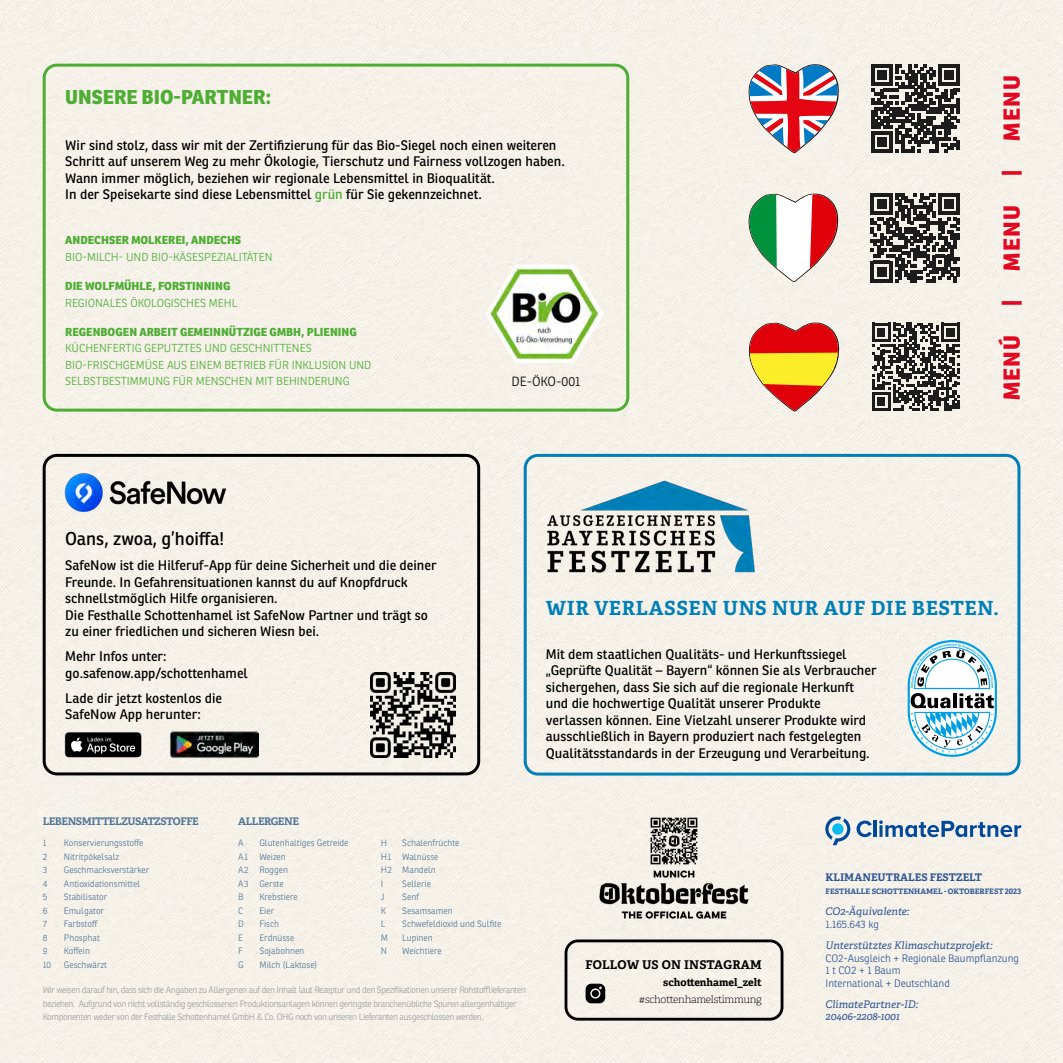
<style>
.page{position:relative;width:1063px;height:1063px;background:#f5f1ea}
.page>*{position:absolute;margin:0;border:0;box-sizing:border-box;transform-origin:0 0}
.t1{font:800 22.5px "Ronnia";letter-spacing:.05em;color:#e30822}
.t2{font:700 19.5px "Adelle";letter-spacing:.035em;color:#0080b7}
.t3{font:800 19.5px "Ronnia";color:#4ead33}
.t4{font:18px "Ronnia";color:#000}
.t5{font:13.5px/16.5px "Ronnia";color:#000}
.t6{font:300 13.05px "Ronnia";color:#000}
.t7{font:700 12px "Adelle";letter-spacing:.02em;color:#000}
.t8{font:300 11.25px/16.5px "Ronnia";color:#4ead33}
.t9{font:800 11.25px "Ronnia";color:#4ead33}
.t10{font:100 10.65px "Adelle";letter-spacing:-.03em;color:#000}
.t11{font:700 10.65px "Adelle";color:#000}
.t12{font:300 10.5px/12.6px "Ronnia";color:#2d5491}
.t13{font:italic 10.5px/12.6px "Adelle";color:#2d5491}
.t14{font:700 10.5px "Adelle";letter-spacing:-.04em;color:#517595}
.t15{font:700 10.5px "Adelle";color:#2d5491}
.t16{font:300 9px/13.5px "Ronnia";color:#517595}
.t17{font:300 9px/13.5px "Ronnia";letter-spacing:-.04em;color:#9d9d9c}
.t18{font:700 7.5px "Adelle";color:#2d5491}
.s1{color:#4ead33}
</style>
<div class="page">
<svg style="left:907px;top:640px;width:90px;height:117px"></svg>
<svg style="left:857px;top:821px;width:15px;height:16px"></svg>
<hr style="left:874px;top:821px;width:3px;height:16px;background:#00489a">
<svg style="left:879px;top:820px;width:142px;height:17px;background:#94aeca"></svg>
<svg style="left:826px;top:817px;width:24px;height:28px"></svg>
<img style="left:546px;top:480px;width:209px;height:93px">
<img style="left:503px;top:265px;width:12px;height:20px">
<div style="left:43px;top:64px;width:586px;height:348px;border:3px solid #4ead33;border-radius:13px"></div>
<div style="left:524px;top:454px;width:496px;height:322px;border:3px solid #0080b7;border-radius:13px"></div>
<div style="left:565px;top:939px;width:218px;height:82px;border:3px solid #000;border-radius:12px"></div>
<svg style="left:586px;top:984px;width:19px;height:19px"></svg>
<div style="left:592px;top:990px;width:7px;height:7px;background:#000;border-radius:50%"></div>
<svg style="left:748px;top:64px;width:91px;height:89px"></svg>
<svg style="left:871px;top:65px;width:89px;height:88px;background:#666562"></svg>
<svg style="left:748px;top:193px;width:90px;height:89px"></svg>
<svg style="left:871px;top:193px;width:89px;height:89px;background:#696865"></svg>
<svg style="left:749px;top:322px;width:90px;height:90px;background:#e98f55"></svg>
<svg style="left:872px;top:323px;width:88px;height:88px;background:#73716e"></svg>
<img style="left:599px;top:794px;width:150px;height:131px">
<div style="left:43px;top:454px;width:437px;height:321px;border:3px solid #000;border-radius:13px"></div>
<img style="left:47px;top:469px;width:196px;height:47px">
<svg style="left:65px;top:732px;width:77px;height:26px;background:#313130"></svg>
<img style="left:171px;top:730px;width:87px;height:29px">
<img style="left:371px;top:673px;width:85px;height:85px">
<h2 class="t3" style="left:65px;top:85px;width:208px">UNSERE BIO-PARTNER:</h2>
<p class="t5" style="left:65px;top:137px;width:501px">Wir sind stolz, dass wir mit der Zertifizierung für das Bio-Siegel noch einen weiteren Schritt auf unserem Weg zu mehr Ökologie, Tierschutz und Fairness vollzogen haben.<br>Wann immer möglich, beziehen wir regionale Lebensmittel in Bioqualität.<br>In der Speisekarte sind diese Lebensmittel <span class="s1">grün</span> für Sie gekennzeichnet.</p>
<p class="t9" style="left:65px;top:233px;width:178px">ANDECHSER MOLKEREI, ANDECHS</p>
<p class="t8" style="left:65px;top:249px;width:209px">BIO-MILCH- UND BIO-KÄSESPEZIALITÄTEN</p>
<p class="t9" style="left:65px;top:279px;width:167px">DIE WOLFMÜHLE, FORSTINNING</p>
<p class="t8" style="left:65px;top:294px;width:174px">REGIONALES ÖKOLOGISCHES MEHL</p>
<p class="t9" style="left:65px;top:325px;width:293px">REGENBOGEN ARBEIT GEMEINNÜTZIGE GMBH, PLIENING</p>
<p class="t8" style="left:65px;top:340px;width:308px">KÜCHENFERTIG GEPUTZTES UND GESCHNITTENES<br>BIO-FRISCHGEMÜSE AUS EINEM BETRIEB FÜR INKLUSION UND<br>SELBSTBESTIMMUNG FÜR MENSCHEN MIT BEHINDERUNG</p>
<p class="t6" style="left:512px;top:373px;width:70px">DE-ÖKO-001</p>
<h1 class="t1" style="left:997px;top:141px;width:67px;rotate:-90deg">MENU</h1>
<h1 class="t1" style="left:996px;top:176px;width:8px;rotate:-90deg">|</h1>
<h1 class="t1" style="left:997px;top:271px;width:67px;rotate:-90deg">MENU</h1>
<h1 class="t1" style="left:996px;top:306px;width:8px;rotate:-90deg">|</h1>
<h1 class="t1" style="left:997px;top:400px;width:67px;rotate:-90deg">MENÚ</h1>
<h3 class="t4" style="left:65px;top:527px;width:160px">Oans, zwoa, g’hoiffa!</h3>
<p class="t5" style="left:65px;top:557px;width:373px">SafeNow ist die Hilferuf-App für deine Sicherheit und die deiner Freunde. In Gefahrensituationen kannst du auf Knopfdruck schnellstmöglich Hilfe organisieren.<br>Die Festhalle Schottenhamel ist SafeNow Partner und trägt so zu einer friedlichen und sicheren Wiesn bei.</p>
<p class="t5" style="left:65px;top:648px;width:184px">Mehr Infos unter: go.safenow.app/schottenhamel</p>
<p class="t5" style="left:65px;top:689px;width:158px">Lade dir jetzt kostenlos die<br>SafeNow App herunter:</p>
<h2 class="t2" style="left:546px;top:596px;width:454px">WIR VERLASSEN UNS NUR AUF DIE BESTEN.</h2>
<p class="t5" style="left:546px;top:646px;width:332px">Mit dem staatlichen Qualitäts- und Herkunftssiegel „Geprüfte Qualität – Bayern“ können Sie als Verbraucher sichergehen, dass Sie sich auf die regionale Herkunft und die hochwertige Qualität unserer Produkte verlassen können. Eine Vielzahl unserer Produkte wird ausschließlich in Bayern produziert nach festgelegten Qualitätsstandards in der Erzeugung und Verarbeitung.</p>
<p class="t14" style="left:43px;top:815px;width:158px">LEBENSMITTELZUSATZSTOFFE</p>
<p class="t16" style="left:43px;top:836px;width:5px">1</p>
<p class="t16" style="left:64px;top:836px;width:81px">Konservierungsstoffe</p>
<p class="t16" style="left:43px;top:850px;width:6px">2</p>
<p class="t16" style="left:64px;top:850px;width:57px">Nitritpökelsalz</p>
<p class="t16" style="left:43px;top:863px;width:6px">3</p>
<p class="t16" style="left:64px;top:863px;width:87px">Geschmacksverstärker</p>
<p class="t16" style="left:43px;top:877px;width:6px">4</p>
<p class="t16" style="left:64px;top:877px;width:78px">Antioxidationsmittel</p>
<p class="t16" style="left:43px;top:890px;width:6px">5</p>
<p class="t16" style="left:64px;top:890px;width:45px">Stabilisator</p>
<p class="t16" style="left:43px;top:904px;width:6px">6</p>
<p class="t16" style="left:64px;top:904px;width:42px">Emulgator</p>
<p class="t16" style="left:43px;top:917px;width:6px">7</p>
<p class="t16" style="left:64px;top:917px;width:35px">Farbstoff</p>
<p class="t16" style="left:43px;top:931px;width:6px">8</p>
<p class="t16" style="left:64px;top:931px;width:37px">Phosphat</p>
<p class="t16" style="left:43px;top:944px;width:6px">9</p>
<p class="t16" style="left:64px;top:944px;width:28px">Koffein</p>
<p class="t16" style="left:43px;top:958px;width:10px">10</p>
<p class="t16" style="left:64px;top:958px;width:45px">Geschwärzt</p>
<p class="t14" style="left:238px;top:815px;width:62px">ALLERGENE</p>
<p class="t16" style="left:238px;top:836px;width:112px;text-indent:21px">Glutenhaltiges Getreide<br>A1 Weizen<br>A2 Roggen<br>A3 Gerste<br>B</p>
<p class="t16" style="left:238px;top:836px;width:7px">A</p>
<p class="t16" style="left:260px;top:890px;width:40px">Krebstiere</p>
<p class="t16" style="left:238px;top:904px;width:7px">C</p>
<p class="t16" style="left:260px;top:904px;width:16px">Eier</p>
<p class="t16" style="left:238px;top:917px;width:7px">D</p>
<p class="t16" style="left:260px;top:917px;width:21px">Fisch</p>
<p class="t16" style="left:238px;top:931px;width:6px">E</p>
<p class="t16" style="left:260px;top:931px;width:36px">Erdnüsse</p>
<p class="t16" style="left:238px;top:944px;width:6px">F</p>
<p class="t16" style="left:260px;top:944px;width:46px">Sojabohnen</p>
<p class="t16" style="left:238px;top:958px;width:7px">G</p>
<p class="t16" style="left:260px;top:958px;width:59px">Milch (Laktose)</p>
<p class="t16" style="left:381px;top:836px;width:80px;text-indent:21px">Schalenfrüchte<br>H1 Walnüsse<br>H2 Mandeln<br>I</p>
<p class="t16" style="left:381px;top:836px;width:8px">H</p>
<p class="t16" style="left:402px;top:877px;width:30px">Sellerie</p>
<p class="t16" style="left:381px;top:890px;width:5px">J</p>
<p class="t16" style="left:402px;top:890px;width:18px">Senf</p>
<p class="t16" style="left:381px;top:904px;width:7px">K</p>
<p class="t16" style="left:402px;top:904px;width:52px">Sesamsamen</p>
<p class="t16" style="left:381px;top:917px;width:6px">L</p>
<p class="t16" style="left:402px;top:917px;width:101px">Schwefeldioxid und Sulfite</p>
<p class="t16" style="left:381px;top:931px;width:9px">M</p>
<p class="t16" style="left:402px;top:931px;width:32px">Lupinen</p>
<p class="t16" style="left:381px;top:944px;width:8px">N</p>
<p class="t16" style="left:402px;top:944px;width:41px">Weichtiere</p>
<p class="t17" style="left:43px;top:983px;width:485px">Wir weisen darauf hin, dass sich die Angaben zu Allergenen auf den Inhalt laut Rezeptur und den Spezifikationen unserer Rohstofflieferanten beziehen. Aufgrund von nicht vollständig geschlossenen Produktionsanlagen können geringste branchenübliche Spuren allergenhaltiger<br>Komponenten weder von der Festhalle Schottenhamel GmbH &amp; Co. OHG noch von unseren Lieferanten ausgeschlossen werden.</p>
<p class="t7" style="left:585px;top:957px;width:178px">FOLLOW US ON INSTAGRAM</p>
<p class="t11" style="left:663px;top:976px;width:100px">schottenhamel_zelt</p>
<p class="t10" style="left:639px;top:993px;width:124px">#schottenhamelstimmung</p>
<p class="t15" style="left:826px;top:871px;width:158px">KLIMANEUTRALES FESTZELT</p>
<p class="t18" style="left:826px;top:887px;width:197px">FESTHALLE SCHOTTENHAMEL - OKTOBERFEST 2023</p>
<p class="t13" style="left:826px;top:905px;width:85px">CO2-Äquivalente:</p>
<p class="t12" style="left:826px;top:918px;width:55px">1.165.643 kg</p>
<p class="t13" style="left:826px;top:939px;width:168px">Unterstütztes Klimaschutzprojekt:</p>
<p class="t12" style="left:826px;top:951px;width:195px">CO2-Ausgleich + Regionale Baumpflanzung<br>1 t CO2 + 1 Baum<br>International + Deutschland</p>
<p class="t13" style="left:826px;top:998px;width:94px">ClimatePartner-ID:<br>20406-2208-1001</p>
</div>
